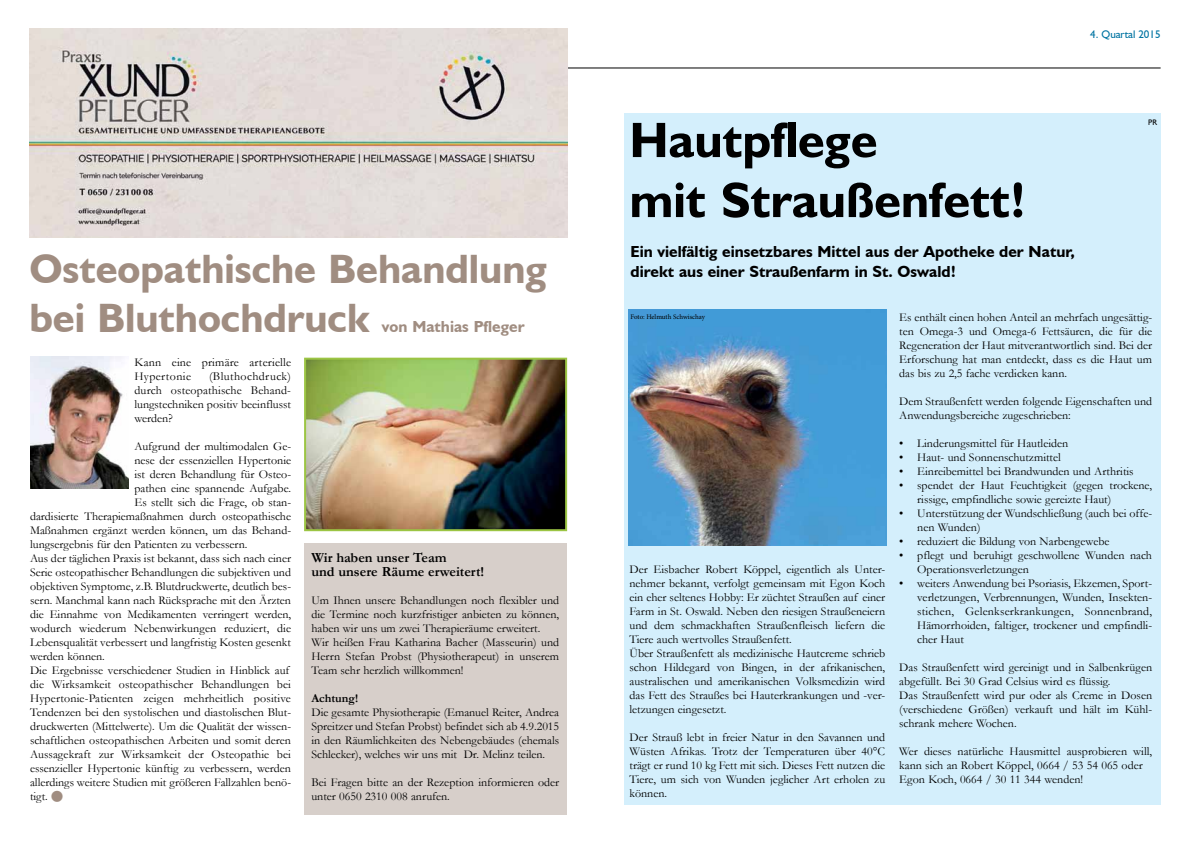
<style>
.page{position:relative;width:1191px;height:842px;background:#fff}
.page>*{position:absolute;margin:0;border:0;box-sizing:border-box;transform-origin:0 0}
.t1{font:700 50px/60px "Humanist 521 BT";color:#000}
.t2{font:700 41px/49px "Humanist 521 BT";color:#a08d81}
.t3{font:700 16px/20px "Humanist 521 BT";color:#000}
.t4{font:700 16px "Humanist 521 BT";color:#a08d81}
.t5{font:700 14px/14px "Garamond";color:#000}
.t6{font:12px/14px "Garamond";color:#000}
.t7{font:700 12px "Garamond";color:#000}
.t8{font:11px "Humanist 521 BT";color:#0074a2}
.t9{font:8px "Humanist 521 BT";color:#000}
.t10{font:7px "Minion Pro";letter-spacing:-.005em;color:#000}
.s1{color:#a08d81}
</style>
<div class="page">
<hr style="left:33px;top:67px;width:1127px;height:1px;background:#000">
<div style="left:304px;top:543px;width:262px;height:272px;background:#d7cfca"></div>
<img style="left:29px;top:28px;width:538px;height:209px">
<img style="left:307px;top:361px;width:257px;height:167px">
<div style="left:304px;top:358px;width:263px;height:173px;border:2px solid #9cc544"></div>
<img style="left:30px;top:357px;width:98px;height:132px">
<div style="left:624px;top:113px;width:536px;height:692px;background:#d4effc"></div>
<img style="left:628px;top:309px;width:258px;height:237px">
<h2 class="t2" style="left:29px;top:244px;width:519px">Osteopathische Behandlung bei Bluthochdruck</h2>
<h3 class="t4" style="left:382px;top:317px;width:144px">von Mathias Pfleger</h3>
<p class="t6" style="left:134px;top:354px;width:158px">Kann eine primäre arterielle<br>Hypertonie</p>
<p class="t6" style="left:134px;top:368px;width:158px;text-align:justify;text-indent:75px">(Bluthochdruck) durch osteopathische Behand&shy;lungstechniken positiv beeinflusst werden?</p>
<p class="t6" style="left:134px;top:438px;width:158px">Aufgrund der multimodalen Ge-</p>
<p class="t6" style="left:134px;top:452px;width:158px">nese der essenziellen Hypertonie</p>
<p class="t6" style="left:134px;top:466px;width:158px">ist deren Behandlung für Osteo-</p>
<p class="t6" style="left:134px;top:480px;width:158px">pathen eine spannende Aufgabe.</p>
<p class="t6" style="left:134px;top:494px;width:158px">Es stellt sich die Frage, ob stan-</p>
<p class="t6" style="left:30px;top:508px;width:262px">dardisierte Therapiemaßnahmen durch osteopathische</p>
<p class="t6" style="left:30px;top:522px;width:262px">Maßnahmen ergänzt werden können, um das Behand-</p>
<p class="t6" style="left:30px;top:536px;width:219px">lungsergebnis für den Patienten zu verbessern.</p>
<p class="t6" style="left:30px;top:550px;width:262px">Aus der täglichen Praxis ist bekannt, dass sich nach einer</p>
<p class="t6" style="left:30px;top:564px;width:262px">Serie osteopathischer Behandlungen die subjektiven und</p>
<p class="t6" style="left:30px;top:578px;width:262px">objektiven Symptome, z.B. Blutdruckwerte, deutlich bes-</p>
<p class="t6" style="left:30px;top:592px;width:262px">sern. Manchmal kann nach Rücksprache mit den Ärzten</p>
<p class="t6" style="left:30px;top:606px;width:262px">die Einnahme von Medikamenten verringert werden,</p>
<p class="t6" style="left:30px;top:620px;width:262px">wodurch wiederum Nebenwirkungen reduziert, die</p>
<p class="t6" style="left:30px;top:634px;width:262px">Lebensqualität verbessert und langfristig Kosten gesenkt</p>
<p class="t6" style="left:30px;top:648px;width:76px">werden können.</p>
<p class="t6" style="left:30px;top:662px;width:261px">Die Ergebnisse verschiedener Studien in Hinblick auf</p>
<p class="t6" style="left:30px;top:676px;width:262px">die Wirksamkeit osteopathischer Behandlungen bei</p>
<p class="t6" style="left:30px;top:690px;width:262px">Hypertonie-Patienten zeigen mehrheitlich positive</p>
<p class="t6" style="left:30px;top:704px;width:262px">Tendenzen bei den systolischen und diastolischen Blut-</p>
<p class="t6" style="left:30px;top:718px;width:262px">druckwerten (Mittelwerte). Um die Qualität der wissen-</p>
<p class="t6" style="left:30px;top:732px;width:262px">schaftlichen osteopathischen Arbeiten und somit deren</p>
<p class="t6" style="left:30px;top:746px;width:262px">Aussagekraft zur Wirksamkeit der Osteopathie bei</p>
<p class="t6" style="left:30px;top:760px;width:262px">essenzieller Hypertonie künftig zu verbessern, werden</p>
<p class="t6" style="left:30px;top:774px;width:262px">allerdings weitere Studien mit größeren Fallzahlen benö-</p>
<p class="t6" style="left:30px;top:789px;width:35px">tigt. <span class="s1">●</span></p>
<p class="t5" style="left:311px;top:550px;width:174px">Wir haben unser Team<br>und unsere Räume erweitert!</p>
<p class="t6" style="left:311px;top:593px;width:249px">Um Ihnen unsere Behandlungen noch flexibler und die Termine noch kurzfristiger anbieten zu können, haben wir uns um zwei Therapieräume erweitert.<br>Wir heißen Frau Katharina Bacher (Masseurin) und Herrn Stefan Probst (Physiotherapeut) in unserem Team sehr herzlich willkommen!</p>
<p class="t7" style="left:311px;top:690px;width:48px">Achtung!</p>
<p class="t6" style="left:311px;top:705px;width:249px;text-align:justify">Die gesamte Physiotherapie (Emanuel Reiter, Andrea Spreitzer und Stefan Probst) befindet sich ab 4.9.2015 in den Räumlichkeiten des Nebengebäudes (ehemals Schlecker), welches wir uns mit Dr. Melinz teilen.</p>
<p class="t6" style="left:311px;top:775px;width:249px">Bei Fragen bitte an der Rezeption informieren oder unter 0650 2310 008 anrufen.</p>
<p class="t8" style="left:1090px;top:27px;width:72px">4. Quartal 2015</p>
<h1 class="t1" style="left:629px;top:109px;width:398px">Hautpflege<br>mit Straußenfett!</h1>
<h3 class="t3" style="left:630px;top:241px;width:446px">Ein vielfältig einsetzbares Mittel aus der Apotheke der Natur, direkt aus einer Straußenfarm in St. Oswald!</h3>
<p class="t9" style="left:1148px;top:117px;width:10px">PR</p>
<p class="t10" style="left:630px;top:312px;width:76px">Foto: Helmuth Schwischay</p>
<p class="t6" style="left:629px;top:562px;width:257px">Der Eisbacher Robert Köppel, eigentlich als Unter&shy;nehmer bekannt, verfolgt gemeinsam mit Egon Koch ein eher seltenes Hobby: Er züchtet Straußen auf einer Farm in St. Oswald. Neben den riesigen Straußeneiern und dem schmackhaften Straußenfleisch liefern die Tiere auch wertvolles Straußenfett.<br>Über Straußenfett als medizinische Hautcreme schrieb schon Hildegard von Bingen, in der afrikanischen, australischen und amerikanischen Volksmedizin wird das Fett des Straußes bei Hauterkrankungen und -ver&shy;letzungen eingesetzt.</p>
<p class="t6" style="left:629px;top:730px;width:257px;text-align:justify">Der Strauß lebt in freier Natur in den Savannen und Wüsten Afrikas. Trotz der Temperaturen über 40°C trägt er rund 10 kg Fett mit sich. Dieses Fett nutzen die Tiere, um sich von Wunden jeglicher Art erholen zu können.</p>
<p class="t6" style="left:899px;top:310px;width:254px;text-align:justify">Es enthält einen hohen Anteil an mehrfach ungesättig&shy;ten Omega-3 und Omega-6 Fettsäuren, die für die Regeneration der Haut mitverantwortlich sind. Bei der Erforschung hat man entdeckt, dass es die Haut um das bis zu 2,5 fache verdicken kann.</p>
<p class="t6" style="left:899px;top:394px;width:254px">Dem Straußenfett werden folgende Eigenschaften und<br>Anwendungsbereiche zugeschrieben:</p>
<p class="t6" style="left:899px;top:436px;width:170px">• Linderungsmittel für Hautleiden</p>
<p class="t6" style="left:899px;top:450px;width:163px">• Haut- und Sonnenschutzmittel</p>
<p class="t6" style="left:899px;top:464px;width:236px">• Einreibemittel bei Brandwunden und Arthritis</p>
<p class="t6" style="left:917px;top:478px;width:236px;text-indent:-18px">• spendet der Haut Feuchtigkeit (gegen trockene, rissige, empfindliche sowie gereizte Haut)</p>
<p class="t6" style="left:917px;top:506px;width:236px;text-indent:-18px">• Unterstützung der Wundschließung (auch bei offe&shy;nen Wunden)</p>
<p class="t6" style="left:899px;top:534px;width:212px">• reduziert die Bildung von Narbengewebe</p>
<p class="t6" style="left:917px;top:548px;width:236px;text-indent:-18px">• pflegt und beruhigt geschwollene Wunden nach<br>Operationsverletzungen</p>
<p class="t6" style="left:917px;top:576px;width:236px;text-align:justify;text-indent:-18px">• weiters Anwendung bei Psoriasis, Ekzemen, Sport&shy;verletzungen, Verbrennungen, Wunden, Insekten&shy;stichen, Gelenkserkrankungen, Sonnenbrand, Hämorrhoiden, faltiger, trockener und empfindli&shy;cher Haut</p>
<p class="t6" style="left:899px;top:660px;width:254px">Das Straußenfett wird gereinigt und in Salbenkrügen abgefüllt. Bei 30 Grad Celsius wird es flüssig.<br>Das Straußenfett wird pur oder als Creme in Dosen (verschiedene Größen) verkauft und hält im Kühl&shy;schrank mehere Wochen.</p>
<p class="t6" style="left:899px;top:744px;width:254px">Wer dieses natürliche Hausmittel ausprobieren will, kann sich an Robert Köppel, 0664 / 53 54 065 oder<br>Egon Koch, 0664 / 30 11 344 wenden!</p>
</div>
